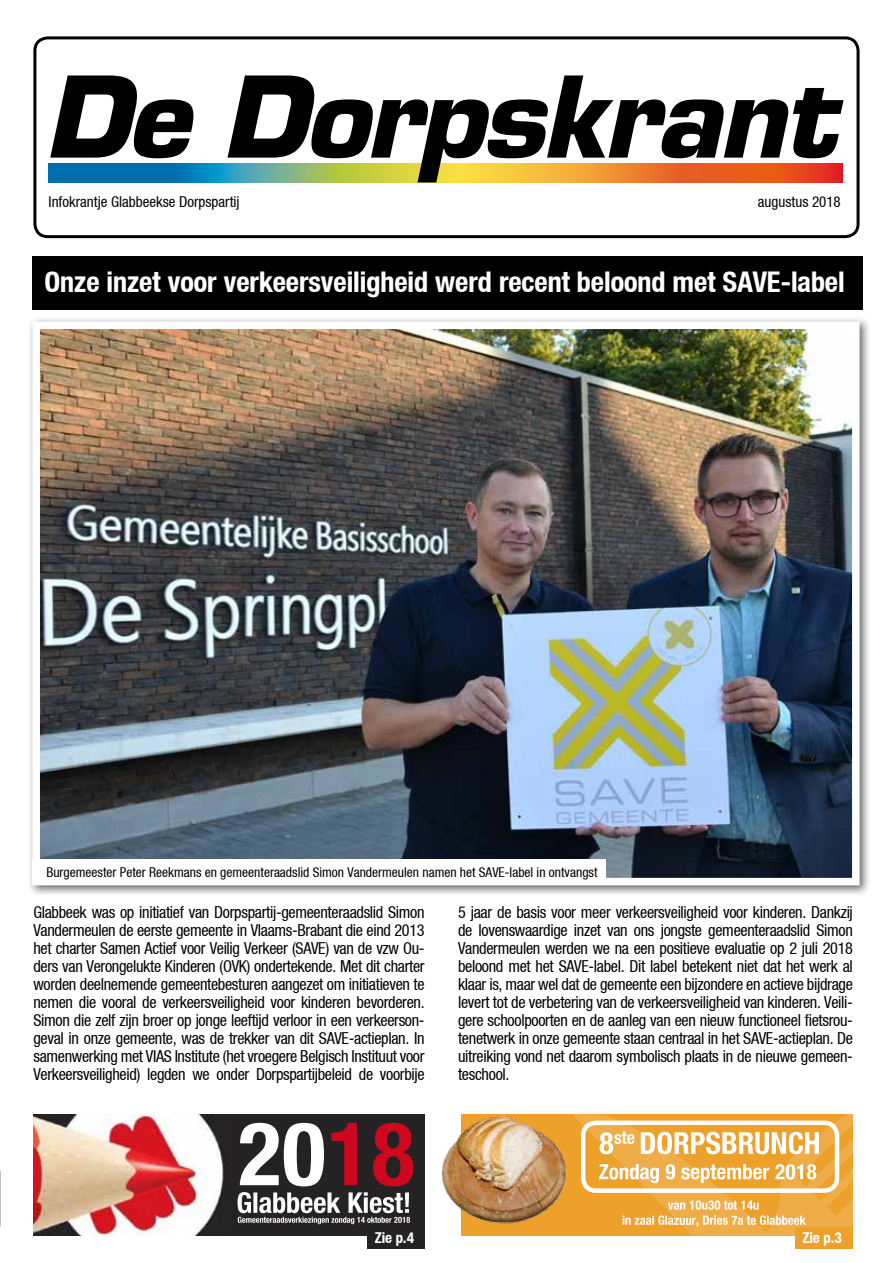
<style>
.page{position:relative;width:893px;height:1263px;background:#fff}
.page>*{position:absolute;margin:0;border:0;box-sizing:border-box;transform-origin:0 0}
.t1{font:italic 700 109.5px "Eurostile LT Std";letter-spacing:-.03em;color:#000}
.t2{font:28.5px "Heavenetica Cond 7 Bold SH";color:#fff}
.t3{font:16.5px/18px "Heavenetica Cond 5 SH";letter-spacing:-.02em;color:#000;text-align:justify}
.t4{font:15px "Heavenetica Cond 5 SH";color:#000}
.t5{font:15px "Heavenetica Cond 7 Bold SH";letter-spacing:-.005em;color:#fff}
.t6{font:13.5px "Heavenetica Cond 5 SH";color:#000}
</style>
<div class="page">
<div style="left:27px;top:316px;width:844px;height:580px;background:#000;opacity:.57"></div>
<img style="left:29px;top:318px;width:834px;height:571px">
<div style="left:33px;top:36px;width:826px;height:202px;border:3px solid #000;border-radius:13px"></div>
<svg style="left:49px;top:163px;width:794px;height:19px;background:#a5925a"></svg>
<div style="left:32px;top:256px;width:831px;height:54px;background:#000"></div>
<div style="left:32px;top:859px;width:574px;height:23px;background:#fff"></div>
<img style="left:33px;top:1114px;width:195px;height:121px">
<div style="left:228px;top:1114px;width:197px;height:121px;background:#242223"></div>
<div style="left:367px;top:1227px;width:58px;height:22px;background:#242223"></div>
<svg style="left:238px;top:1192px;width:172px;height:32px"></svg>
<svg style="left:331px;top:1123px;width:82px;height:63px"></svg>
<svg style="left:240px;top:1123px;width:84px;height:63px"></svg>
<img style="left:573px;top:1114px;width:280px;height:121px">
<svg style="left:599px;top:1164px;width:217px;height:19px"></svg>
<svg style="left:600px;top:1131px;width:219px;height:23px"></svg>
<svg style="left:623px;top:1200px;width:183px;height:27px;background:#f1ba65"></svg>
<div style="left:581px;top:1120px;width:258px;height:73px;border:4px solid #fff;border-radius:13px"></div>
<img style="left:413px;top:1114px;width:181px;height:115px">
<div style="left:795px;top:1227px;width:58px;height:22px;background:#eda12b"></div>
<h1 class="t1" style="left:45px;top:50px;width:792px">De Dorpskrant</h1>
<p class="t4" style="left:49px;top:192px;width:193px">Infokrantje Glabbeekse Dorpspartij</p>
<p class="t4" style="left:758px;top:192px;width:84px">augustus 2018</p>
<h2 class="t2" style="left:44px;top:263px;width:802px">Onze inzet voor verkeersveiligheid werd recent beloond met SAVE-label</h2>
<p class="t6" style="left:46px;top:864px;width:553px">Burgemeester Peter Reekmans en gemeenteraadslid Simon Vandermeulen namen het SAVE-label in ontvangst</p>
<p class="t3" style="left:33px;top:902px;width:393px">Glabbeek was op initiatief van Dorpspartij-gemeenteraadslid Simon Vandermeulen de eerste gemeente in Vlaams-Brabant die eind 2013 het charter Samen Actief voor Veilig Verkeer (SAVE) van de vzw Ou&shy;ders van Verongelukte Kinderen (OVK) ondertekende. Met dit charter worden deelnemende gemeentebesturen aangezet om initiatieven te nemen die vooral de verkeersveiligheid voor kinderen bevorderen.<br>Simon die zelf zijn broer op jonge leeftijd verloor in een verkeerson&shy;geval in onze gemeente, was de trekker van dit SAVE-actieplan. In samenwerking met VIAS Institute (het vroegere Belgisch Instituut voor Verkeersveiligheid) legden we onder Dorpspartijbeleid de voorbije</p>
<p class="t3" style="left:458px;top:903px;width:396px">5 jaar de basis voor meer verkeersveiligheid voor kinderen. Dankzij de lovenswaardige inzet van ons jongste gemeenteraadslid Simon Vandermeulen werden we na een positieve evaluatie op 2 juli 2018 beloond met het SAVE-label. Dit label betekent niet dat het werk al klaar is, maar wel dat de gemeente een bijzondere en actieve bijdrage levert tot de verbetering van de verkeersveiligheid van kinderen. Veili&shy;gere schoolpoorten en de aanleg van een nieuw functioneel fietsrou&shy;tenetwerk in onze gemeente staan centraal in het SAVE-actieplan. De uitreiking vond net daarom symbolisch plaats in de nieuwe gemeen&shy;teschool.</p>
<p class="t5" style="left:375px;top:1228px;width:41px">Zie p.4</p>
<p class="t5" style="left:802px;top:1228px;width:41px">Zie p.3</p>
</div>
